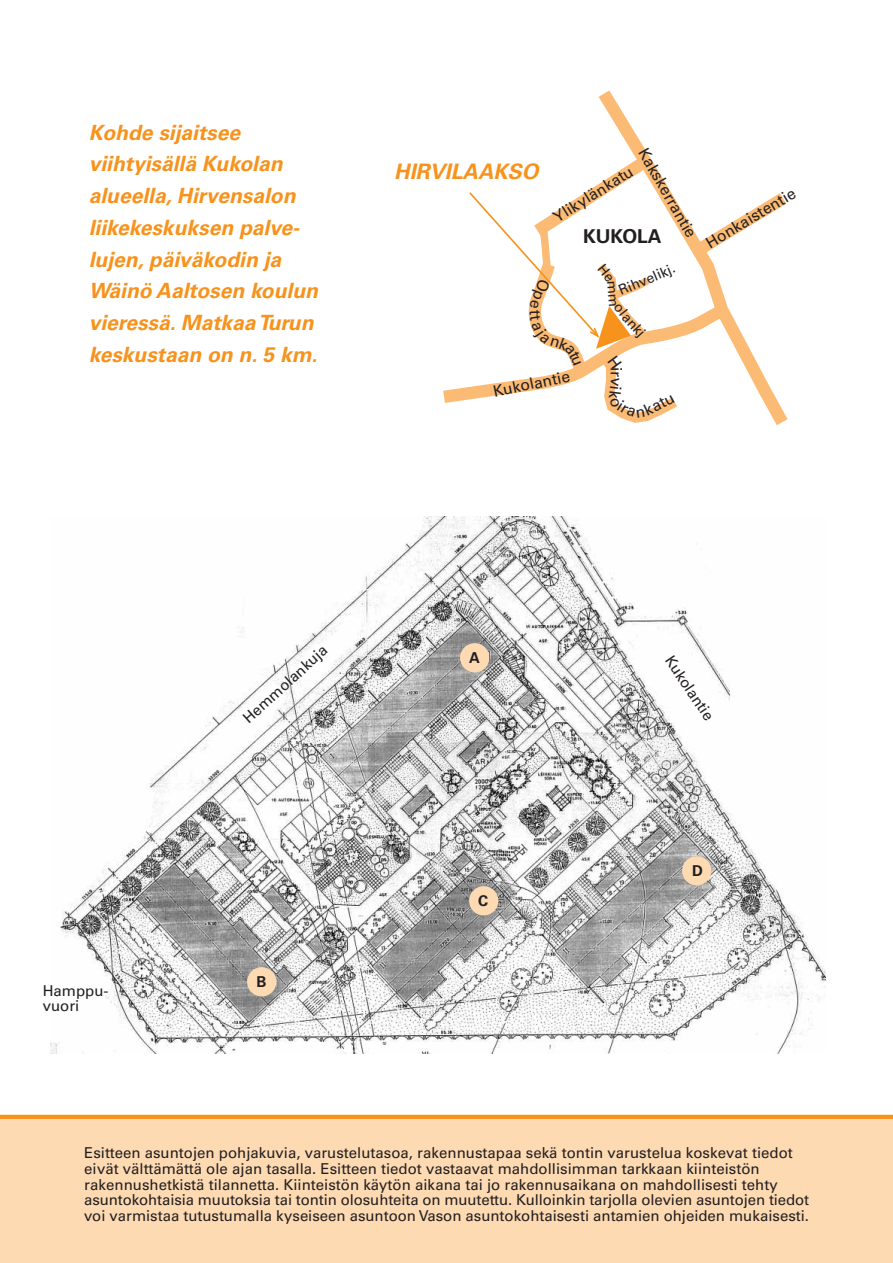
<style>
.page{position:relative;width:893px;height:1263px;background:#fff}
.page>*{position:absolute;margin:0;border:0;box-sizing:border-box;transform-origin:0 0}
.t1{font:italic 700 21.3px "Univers";color:#f7931d}
.t2{font:italic 700 21px/31.7px "Univers";letter-spacing:-.01em;color:#f7931d}
.t3{font:700 19.05px "Univers";color:#231f20}
.t4{font:15.75px "Univers";color:#231f20}
.t5{font:15px/15.8px "Univers";color:#231f20}
.t6{font:700 15px "Univers";color:#231f20}
.t7{font:13.95px "Univers";color:#231f20}
</style>
<div class="page">
<div style="left:0;top:1117px;width:893px;height:146px;background:#fedab3"></div>
<hr style="left:0;top:1115px;width:893px;height:4px;background:#f7931d">
<svg style="left:443px;top:90px;width:345px;height:335px"></svg>
<img style="left:51px;top:516px;width:774px;height:537px">
<div style="left:460px;top:643px;width:29px;height:29px;background:#fedab3;border-radius:50%"></div>
<div style="left:247px;top:967px;width:29px;height:29px;background:#fedab3;border-radius:50%"></div>
<div style="left:469px;top:886px;width:29px;height:29px;background:#fedab3;border-radius:50%"></div>
<div style="left:682px;top:856px;width:29px;height:29px;background:#fedab3;border-radius:50%"></div>
<svg style="left:468px;top:146px;width:220px;height:279px"></svg>
<h2 class="t2" style="left:89px;top:118px;width:235px">Kohde sijaitsee viihtyisällä Kukolan alueella,Hirvensalon liikekeskuksen palve&shy;lujen,päiväkodin ja<br>Wäinö Aaltosen koulun vieressä.Matkaa Turun keskustaan on n.5 km.</h2>
<h1 class="t1" style="left:394px;top:163px;width:150px">HIRVILAAKSO</h1>
<p class="t4" style="left:648px;top:146px;width:102px;rotate:60deg">Kakskerrantie</p>
<p class="t4" style="left:552px;top:213px;width:92px;rotate:-32deg">Ylikylänkatu</p>
<p class="t3" style="left:583px;top:229px;width:80px">KUKOLA</p>
<p class="t7" style="left:617px;top:286px;width:61px;rotate:-23deg">Rihvelikj.</p>
<p class="t7" style="left:629px;top:311px;width:29px;rotate:48deg">ankj</p>
<p class="t4" style="left:704px;top:239px;width:103px;rotate:-31deg">Honkaistentie</p>
<p class="t4" style="left:492px;top:386px;width:80px;rotate:-12deg">Kukolantie</p>
<p class="t4" style="left:622px;top:367px;width:12px;rotate:90deg">ir</p>
<p class="t5" style="left:241px;top:715px;width:109px;rotate:-42deg">Hemmolankuja</p>
<p class="t5" style="left:674px;top:653px;width:76px;rotate:56deg">Kukolantie</p>
<p class="t6" style="left:469px;top:652px;width:12px">A</p>
<p class="t5" style="left:43px;top:984px;width:67px">Hamppu&shy;vuori</p>
<p class="t6" style="left:256px;top:976px;width:12px">B</p>
<p class="t6" style="left:478px;top:895px;width:12px">C</p>
<p class="t6" style="left:692px;top:865px;width:12px">D</p>
<p class="t5" style="left:84px;top:1146px;width:726px">Esitteen asuntojen pohjakuvia, varustelutasoa, rakennustapaa sekä tontin varustelua koskevat tiedot eivät välttämättä ole ajan tasalla. Esitteen tiedot vastaavat mahdollisimman tarkkaan kiinteistön rakennushetkistä tilannetta. Kiinteistön käytön aikana tai jo rakennusaikana on mahdollisesti tehty asuntokohtaisia muutoksia tai tontin olosuhteita on muutettu. Kulloinkin tarjolla olevien asuntojen tiedot voi varmistaa tutustumalla kyseiseen asuntoon Vason asuntokohtaisesti antamien ohjeiden mukaisesti.</p>
</div>
